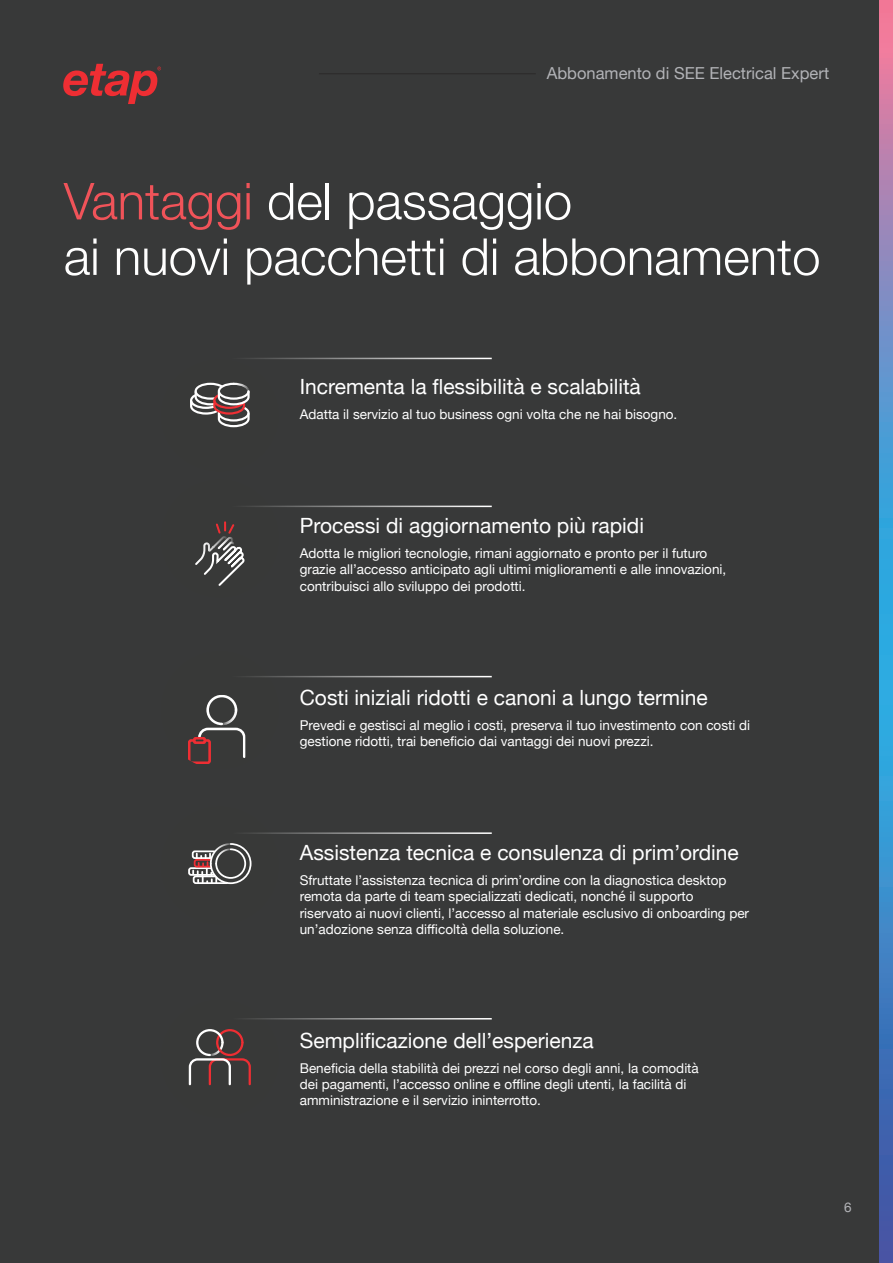
<style>
.page{position:relative;width:893px;height:1263px;background:#383939}
.page>*{position:absolute;margin:0;border:0;box-sizing:border-box;transform-origin:0 0}
.t1{font:300 51px/55.5px "Helvetica Neue";color:#fff}
.t2{font:21px "Helvetica Neue";color:#fff}
.t3{font:16.5px "Helvetica Neue";color:#b2b3b7}
.t4{font:13.5px/16.2px "Helvetica Neue";color:#fff}
.t5{font:13.5px "Helvetica Neue";color:#b2b3b7}
.s1{color:#f05359}
</style>
<div class="page">
<svg style="left:190px;top:383px;width:60px;height:44px"></svg>
<svg style="left:195px;top:522px;width:49px;height:64px"></svg>
<div style="left:188px;top:739px;width:23px;height:25px;border:3px solid #ee2e33;border-radius:2px"></div>
<div style="left:193px;top:737px;width:13px;height:7px;border:3px solid #ee2e33"></div>
<svg style="left:197px;top:695px;width:49px;height:64px"></svg>
<svg style="left:188px;top:843px;width:63px;height:41px"></svg>
<svg style="left:189px;top:1029px;width:62px;height:56px"></svg>
<hr style="left:200px;top:358px;width:292px;height:1px;background:#fff">
<hr style="left:200px;top:506px;width:292px;height:1px;background:#fff">
<hr style="left:200px;top:676px;width:292px;height:1px;background:#fff">
<hr style="left:200px;top:832px;width:292px;height:2px;background:#fff">
<hr style="left:200px;top:1018px;width:292px;height:1px;background:#fff">
<svg style="left:63px;top:64px;width:98px;height:40px"></svg>
<svg style="left:879px;top:0;width:14px;height:1263px;background:#5d8ac3"></svg>
<hr style="left:319px;top:74px;width:217px;height:1px;background:#231f20">
<p class="t3" style="left:547px;top:62px;width:284px">Abbonamento di SEE Electrical Expert</p>
<h1 class="t1" style="left:64px;top:170px;width:758px"><span class="s1">Vantaggi</span> del passaggio<br>ai nuovi pacchetti di abbonamento</h1>
<h2 class="t2" style="left:300px;top:372px;width:343px">Incrementa la flessibilità e scalabilità</h2>
<p class="t4" style="left:300px;top:407px;width:379px">Adatta il servizio al tuo business ogni volta che ne hai bisogno.</p>
<h2 class="t2" style="left:300px;top:511px;width:346px">Processi di aggiornamento più rapidi</h2>
<p class="t4" style="left:300px;top:546px;width:428px">Adotta le migliori tecnologie, rimani aggiornato e pronto per il futuro grazie all’accesso anticipato agli ultimi miglioramenti e alle innovazioni, contribuisci allo sviluppo dei prodotti.</p>
<h2 class="t2" style="left:300px;top:682px;width:409px">Costi iniziali ridotti e canoni a lungo termine</h2>
<p class="t4" style="left:300px;top:718px;width:452px">Prevedi e gestisci al meglio i costi, preserva il tuo investimento con costi di gestione ridotti, trai beneficio dai vantaggi dei nuovi prezzi.</p>
<h2 class="t2" style="left:300px;top:838px;width:441px">Assistenza tecnica e consulenza di prim’ordine</h2>
<p class="t4" style="left:300px;top:873px;width:451px">Sfruttate l’assistenza tecnica di prim’ordine con la diagnostica desktop remota da parte di team specializzati dedicati, nonché il supporto<br>riservato ai nuovi clienti, l’accesso al materiale esclusivo di onboarding per un’adozione senza difficoltà della soluzione.</p>
<h2 class="t2" style="left:300px;top:1026px;width:295px">Semplificazione dell’esperienza</h2>
<p class="t4" style="left:300px;top:1061px;width:401px">Beneficia della stabilità dei prezzi nel corso degli anni, la comodità dei pagamenti, l’accesso online e offline degli utenti, la facilità di amministrazione e il servizio ininterrotto.</p>
<p class="t5" style="left:844px;top:1197px;width:9px">6</p>
</div>
